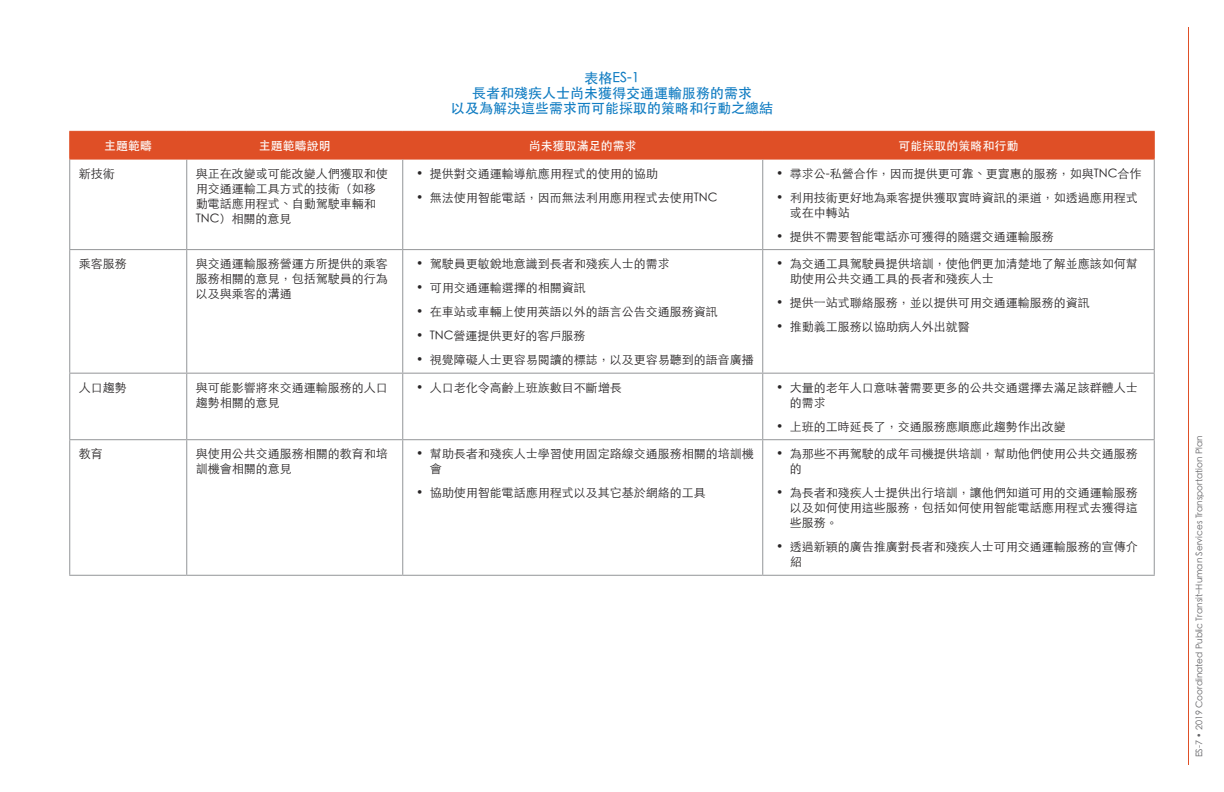
<style>
.page{position:relative;width:1224px;height:792px;background:#fff}
.page>*{position:absolute;margin:0;border:0;box-sizing:border-box;transform-origin:0 0}
.Figure_Table_Title{font:500 14px/15px "ST Heiti SC";color:#107cc2;text-align:center}
.Table_Text{font:300 12px/15px "ST Heiti TC";color:#282526}
.Table_Header{font:500 12px "ST Heiti TC";color:#fff}
.t1{font:300 9px "ST Heiti TC";color:#636366}
</style>
<div class="page">
<hr style="left:1188px;top:27px;width:1px;height:738px;background:#df4f26">
<hr style="left:186px;top:160px;width:1px;height:89px;background:#939598">
<hr style="left:1154px;top:160px;width:1px;height:89px;background:#939598">
<hr style="left:69px;top:249px;width:118px;height:1px;background:#939598">
<hr style="left:187px;top:249px;width:216px;height:1px;background:#939598">
<hr style="left:186px;top:250px;width:1px;height:123px;background:#939598">
<hr style="left:402px;top:250px;width:1px;height:123px;background:#939598">
<hr style="left:763px;top:249px;width:392px;height:1px;background:#939598">
<hr style="left:762px;top:250px;width:1px;height:123px;background:#939598">
<hr style="left:1154px;top:250px;width:1px;height:123px;background:#939598">
<hr style="left:69px;top:373px;width:118px;height:1px;background:#939598">
<hr style="left:187px;top:373px;width:216px;height:1px;background:#939598">
<hr style="left:186px;top:374px;width:1px;height:65px;background:#939598">
<hr style="left:403px;top:373px;width:360px;height:1px;background:#939598">
<hr style="left:402px;top:374px;width:1px;height:65px;background:#939598">
<hr style="left:763px;top:373px;width:392px;height:1px;background:#939598">
<hr style="left:762px;top:374px;width:1px;height:65px;background:#939598">
<hr style="left:1154px;top:374px;width:1px;height:65px;background:#939598">
<hr style="left:69px;top:439px;width:118px;height:1px;background:#939598">
<hr style="left:187px;top:439px;width:216px;height:1px;background:#939598">
<hr style="left:186px;top:440px;width:1px;height:135px;background:#939598">
<hr style="left:403px;top:439px;width:360px;height:1px;background:#939598">
<hr style="left:402px;top:440px;width:1px;height:135px;background:#939598">
<hr style="left:763px;top:439px;width:392px;height:1px;background:#939598">
<hr style="left:762px;top:440px;width:1px;height:135px;background:#939598">
<hr style="left:1154px;top:440px;width:1px;height:135px;background:#939598">
<hr style="left:69px;top:575px;width:118px;height:1px;background:#939598">
<hr style="left:187px;top:575px;width:216px;height:1px;background:#939598">
<hr style="left:403px;top:575px;width:360px;height:1px;background:#939598">
<hr style="left:763px;top:575px;width:392px;height:1px;background:#939598">
<hr style="left:69px;top:160px;width:1px;height:89px;background:#939598">
<hr style="left:69px;top:250px;width:1px;height:123px;background:#939598">
<hr style="left:69px;top:374px;width:1px;height:65px;background:#939598">
<hr style="left:69px;top:440px;width:1px;height:135px;background:#939598">
<div style="left:69px;top:131px;width:1086px;height:28px;background:#df4f26"></div>
<hr style="left:187px;top:131px;width:216px;height:1px;background:#df4f26">
<hr style="left:403px;top:131px;width:360px;height:1px;background:#df4f26">
<hr style="left:763px;top:131px;width:392px;height:1px;background:#df4f26">
<hr style="left:69px;top:159px;width:118px;height:1px;background:#df4f26">
<hr style="left:187px;top:159px;width:216px;height:1px;background:#df4f26">
<hr style="left:763px;top:159px;width:392px;height:1px;background:#df4f26">
<hr style="left:403px;top:159px;width:360px;height:1px;background:#df4f26">
<hr style="left:402px;top:160px;width:1px;height:89px;background:#939598">
<hr style="left:762px;top:160px;width:1px;height:89px;background:#939598">
<hr style="left:403px;top:249px;width:360px;height:1px;background:#939598">
<h2 class="Figure_Table_Title" style="left:451px;top:70px;width:323px">表格ES-1<br>長者和殘疾人士尚未獲得交通運輸服務的需求<br>以及為解決這些需求而可能採取的策略和行動之總結</h2>
<p class="Table_Header" style="left:104px;top:139px;width:49px">主題範疇</p>
<p class="Table_Header" style="left:259px;top:139px;width:73px">主題範疇說明</p>
<p class="Table_Header" style="left:529px;top:139px;width:109px">尚未獲取滿足的需求</p>
<p class="Table_Header" style="left:898px;top:139px;width:121px">可能採取的策略和行動</p>
<p class="Table_Text" style="left:79px;top:164px;width:37px">新技術</p>
<p class="Table_Text" style="left:196px;top:164px;width:193px">與正在改變或可能改變人們獲取和使用交通運輸工具方式的技術（如移動電話應用程式、自動駕駛車輛和<br>TNC）相關的意見</p>
<p class="Table_Text" style="left:416px;top:164px;width:243px">• 提供對交通運輸導航應用程式的使用的協助</p>
<p class="Table_Text" style="left:776px;top:164px;width:367px">• 尋求公-私營合作，因而提供更可靠、更實惠的服務，如與TNC合作</p>
<p class="Table_Text" style="left:790px;top:188px;width:349px;text-indent:-14px">• 利用技術更好地為乘客提供獲取實時資訊的渠道，如透過應用程式或在中轉站</p>
<p class="Table_Text" style="left:776px;top:227px;width:279px">• 提供不需要智能電話亦可獲得的隨選交通運輸服務</p>
<p class="Table_Text" style="left:416px;top:188px;width:303px">• 無法使用智能電話，因而無法利用應用程式去使用TNC</p>
<p class="Table_Text" style="left:79px;top:255px;width:49px">乘客服務</p>
<p class="Table_Text" style="left:196px;top:255px;width:193px;text-align:justify">與交通運輸服務營運方所提供的乘客服務相關的意見，包括駕駛員的行為以及與乘客的溝通</p>
<p class="Table_Text" style="left:416px;top:255px;width:255px">• 駕駛員更敏銳地意識到長者和殘疾人士的需求</p>
<p class="Table_Text" style="left:416px;top:279px;width:171px">• 可用交通運輸選擇的相關資訊</p>
<p class="Table_Text" style="left:416px;top:303px;width:303px">• 在車站或車輛上使用英語以外的語言公告交通服務資訊</p>
<p class="Table_Text" style="left:416px;top:327px;width:171px">• TNC營運提供更好的客戶服務</p>
<p class="Table_Text" style="left:416px;top:351px;width:339px">• 視覺障礙人士更容易閱讀的標誌，以及更容易聽到的語音廣播</p>
<p class="Table_Text" style="left:790px;top:255px;width:349px;text-indent:-14px">• 為交通工具駕駛員提供培訓，使他們更加清楚地了解並應該如何幫助使用公共交通工具的長者和殘疾人士</p>
<p class="Table_Text" style="left:776px;top:294px;width:315px">• 提供一站式聯絡服務，並以提供可用交通運輸服務的資訊</p>
<p class="Table_Text" style="left:776px;top:318px;width:195px">• 推動義工服務以協助病人外出就醫</p>
<p class="Table_Text" style="left:79px;top:379px;width:49px">人口趨勢</p>
<p class="Table_Text" style="left:196px;top:379px;width:193px">與可能影響將來交通運輸服務的人口趨勢相關的意見</p>
<p class="Table_Text" style="left:416px;top:379px;width:207px">• 人口老化令高齡上班族數目不斷增長</p>
<p class="Table_Text" style="left:790px;top:379px;width:349px;text-indent:-14px">• 大量的老年人口意味著需要更多的公共交通選擇去滿足該群體人士的需求</p>
<p class="Table_Text" style="left:776px;top:418px;width:291px">• 上班的工時延長了，交通服務應順應此趨勢作出改變</p>
<p class="Table_Text" style="left:79px;top:445px;width:25px">教育</p>
<p class="Table_Text" style="left:196px;top:445px;width:193px">與使用公共交通服務相關的教育和培訓機會相關的意見</p>
<p class="Table_Text" style="left:430px;top:445px;width:325px;text-indent:-14px">• 幫助長者和殘疾人士學習使用固定路線交通服務相關的培訓機會</p>
<p class="Table_Text" style="left:416px;top:484px;width:291px">• 協助使用智能電話應用程式以及其它基於網絡的工具</p>
<p class="Table_Text" style="left:790px;top:445px;width:349px;text-indent:-14px">• 為那些不再駕駛的成年司機提供培訓，幫助他們使用公共交通服務的</p>
<p class="Table_Text" style="left:790px;top:484px;width:349px;text-align:justify;text-indent:-14px">• 為長者和殘疾人士提供出行培訓，讓他們知道可用的交通運輸服務以及如何使用這些服務，包括如何使用智能電話應用程式去獲得這些服務。</p>
<p class="Table_Text" style="left:790px;top:538px;width:349px;text-indent:-14px">• 透過新穎的廣告推廣對長者和殘疾人士可用交通運輸服務的宣傳介紹</p>
<p class="t1" style="left:1192px;top:757px;width:323px;rotate:-90deg">ES-7 • 2019 Coordinated Public Transit–Human Services Transportation Plan</p>
</div>
